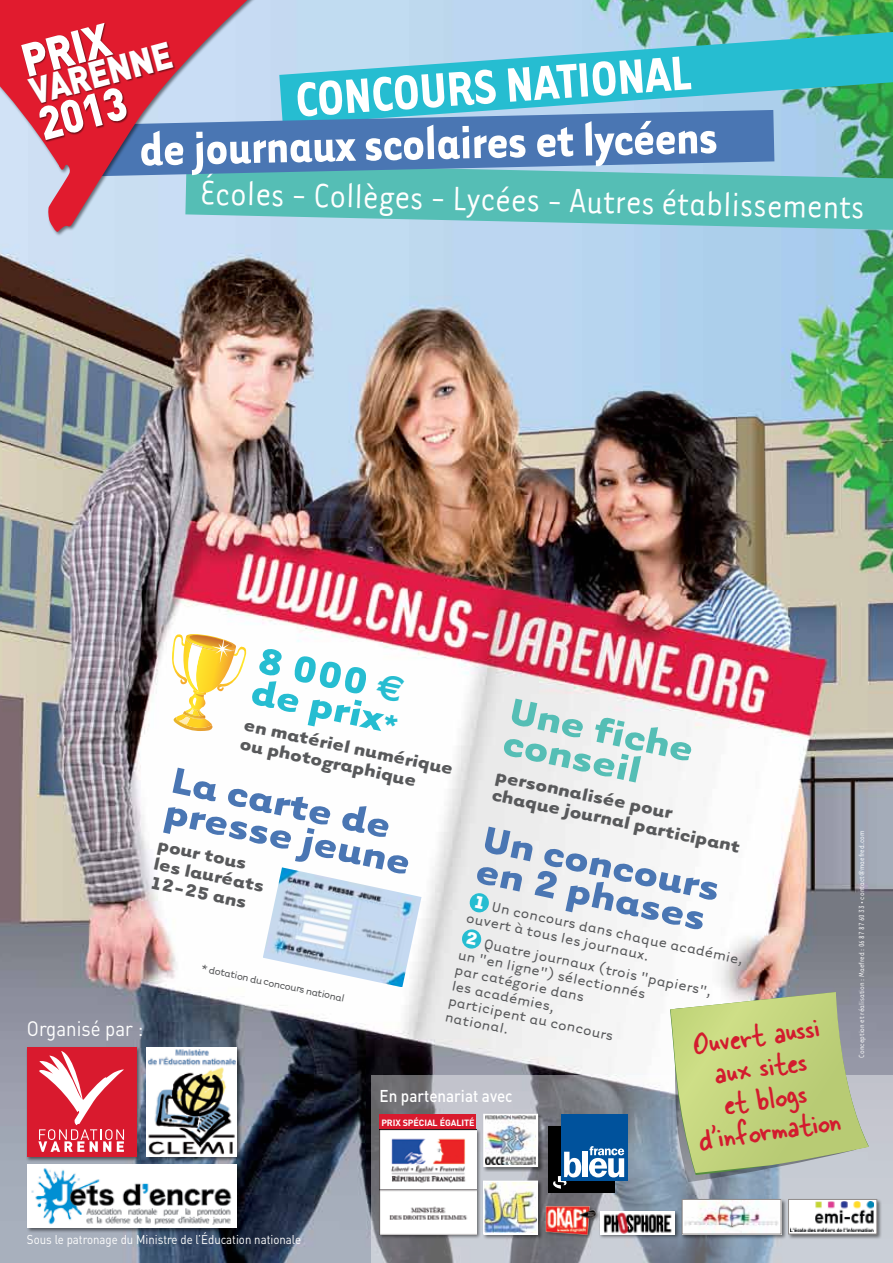
<style>
.page{position:relative;width:893px;height:1263px;background:#fff}
.page>*{position:absolute;margin:0;border:0;box-sizing:border-box;transform-origin:0 0}
.t1{font:700 55.65px "Tarzana Narrow";color:#fff}
.t2{font:700 53.85px "Tarzana Narrow";color:#fff}
.t3{font:900 45.9px "DIN";color:#fff;scale:.9 1}
.t4{font:700 42.3px/31.8px "Tarzana Wide";color:#4a76b3}
.t5{font:700 42.3px/31.8px "Tarzana Wide";color:#55beb5}
.t6{font:700 42.3px/31.8px "Tarzana Wide";color:#26bdd1}
.t7{font:38.7px "Tarzana Narrow";color:#fff}
.t8{font:900 37.2px "DIN";color:#fff;scale:.9 1}
.t9{font:35.25px/31.8px "Skippy Sharp";color:#d31b2e;text-align:center}
.t10{font:20.7px "DIN";color:#fff;scale:.9 1}
.t11{font:700 20.1px/19px "Tarzana Wide";color:#58595b}
.t12{font:500 16.95px "DIN";color:#fff;scale:.9 1}
.t13{font:15.9px/15.9px "Tarzana Wide";color:#58595b;scale:.95 1}
.t14{font:12.75px "DIN";color:#fff;scale:.9 1}
.t15{font:11.7px "Tarzana Wide";color:#58595b;scale:.95 1}
.t16{font:700 9px "DIN";letter-spacing:-.01em;color:#fff}
.t17{font:8.4px "Tarzana Narrow";color:#fff}
.s1{font-weight:700;font-size:20.1px;color:#fff}
</style>
<div class="page">
<img style="left:0;top:0;width:893px;height:1263px">
<svg style="left:268px;top:163px;width:625px;height:67px;background:#63c0bc"></svg>
<svg style="left:279px;top:32px;width:614px;height:93px;background:#59c3d1"></svg>
<svg style="left:268px;top:110px;width:506px;height:66px;background:#5588ba"></svg>
<div style="left:0;top:0;width:268px;height:237px;background:#000;opacity:.5"></div>
<svg style="left:0;top:0;width:264px;height:234px;background:#b295ae"></svg>
<div style="left:21px;top:23px;width:155px;height:120px;background:#000;opacity:.5"></div>
<svg style="left:371px;top:1075px;width:522px;height:188px;background:#9ba1ab"></svg>
<svg style="left:170px;top:634px;width:79px;height:97px"></svg>
<svg style="left:469px;top:892px;width:21px;height:21px"></svg>
<svg style="left:461px;top:928px;width:21px;height:21px"></svg>
<img style="left:263px;top:867px;width:158px;height:120px">
<div style="left:787px;top:1198px;width:95px;height:41px;background:#000;opacity:.5"></div>
<img style="left:791px;top:1201px;width:83px;height:31px">
<div style="left:788px;top:1199px;width:89px;height:35px;border:1px solid #908b8a"></div>
<div style="left:681px;top:1198px;width:106px;height:41px;background:#000;opacity:.5"></div>
<img style="left:684px;top:1201px;width:95px;height:31px">
<div style="left:682px;top:1199px;width:99px;height:35px;border:1px solid #908b8a"></div>
<div style="left:26px;top:1046px;width:116px;height:116px;background:#000;opacity:.5"></div>
<div style="left:27px;top:1047px;width:109px;height:109px;background:#d91a2e"></div>
<svg style="left:38px;top:1051px;width:87px;height:101px"></svg>
<div style="left:145px;top:1046px;width:97px;height:115px;background:#000;opacity:.5"></div>
<img style="left:146px;top:1047px;width:91px;height:109px">
<div style="left:26px;top:1164px;width:216px;height:69px;background:#000;opacity:.5"></div>
<img style="left:27px;top:1165px;width:210px;height:62px">
<div style="left:482px;top:1112px;width:61px;height:60px;background:#000;opacity:.5"></div>
<img style="left:486px;top:1117px;width:49px;height:47px">
<div style="left:483px;top:1114px;width:55px;height:53px;border:2px solid #fff"></div>
<div style="left:482px;top:1180px;width:61px;height:59px;background:#000;opacity:.5"></div>
<img style="left:485px;top:1183px;width:51px;height:49px">
<div style="left:483px;top:1181px;width:55px;height:53px;border:1px solid #fff"></div>
<div style="left:545px;top:1205px;width:55px;height:34px;background:#000;opacity:.5"></div>
<img style="left:543px;top:1203px;width:55px;height:36px">
<div style="left:599px;top:1210px;width:81px;height:29px;background:#000;opacity:.5"></div>
<img style="left:600px;top:1212px;width:75px;height:22px">
<div style="left:380px;top:1114px;width:96px;height:16px;background:#d91a2e"></div>
<div style="left:378px;top:1128px;width:103px;height:111px;background:#000;opacity:.5"></div>
<img style="left:379px;top:1129px;width:97px;height:105px">
<svg style="left:670px;top:992px;width:199px;height:190px;background:#bbca8c"></svg>
<div style="left:548px;top:1126px;width:67px;height:67px;background:#000"></div>
<div style="left:561px;top:1114px;width:66px;height:66px;background:#00529c"></div>
<svg style="left:553px;top:1152px;width:28px;height:37px"></svg>
<div style="left:582px;top:1152px;width:6px;height:25px;background:#fff"></div>
<svg style="left:589px;top:1146px;width:35px;height:31px"></svg>
<svg style="left:375px;top:673px;width:30px;height:30px"></svg>
<svg style="left:384px;top:714px;width:15px;height:13px"></svg>
<h3 class="t3" style="left:15px;top:32px;width:101px;rotate:-15deg">PRIX</h3>
<h3 class="t8" style="left:24px;top:68px;width:164px;rotate:-15deg">VARENNE</h3>
<h1 class="t1" style="left:293px;top:65px;width:398px;rotate:-4deg">CONCOURS NATIONAL</h1>
<h2 class="t2" style="left:139px;top:114px;width:580px;rotate:-1deg">de journaux scolaires et lycéens</h2>
<h3 class="t3" style="left:31px;top:95px;width:101px;rotate:-15deg">2013</h3>
<h3 class="t7" style="left:201px;top:171px;width:666px;rotate:1deg">Écoles - Collèges - Lycées - Autres établissements</h3>
<h3 class="t10" style="left:27px;top:1015px;width:131px">Organisé par :</h3>
<h3 class="t6" style="left:262px;top:641px;width:136px;rotate:12deg">8 000 de prix</h3>
<h3 class="t5" style="left:514px;top:692px;width:189px;rotate:12deg">Une fiche conseil</h3>
<p class="t11" style="left:247px;top:714px;width:215px;rotate:12deg">en matériel numérique</p>
<p class="t11" style="left:243px;top:733px;width:181px;rotate:12deg">ou photographique</p>
<h3 class="t4" style="left:176px;top:761px;width:252px;rotate:12deg">La carte de presse jeune</h3>
<p class="t11" style="left:498px;top:765px;width:255px;rotate:12deg">personnalisée pour chaque journal participant</p>
<h3 class="t4" style="left:487px;top:820px;width:243px;rotate:12deg">Un concours en 2 phases</h3>
<p class="t11" style="left:160px;top:834px;width:114px;rotate:12deg">pour tous les lauréats<br>12-25 ans</p>
<p class="t17" style="left:856px;top:1058px;width:229px;rotate:-90deg">Conception et réalisation : Maefred : 06 87 87 60 33 • contact@maefred.com</p>
<p class="t13" style="left:472px;top:893px;width:297px;rotate:12deg"><span class="s1">1</span> Un concours dans chaque académie, ouvert à tous les journaux.</p>
<p class="t13" style="left:464px;top:930px;width:271px;rotate:12deg"><span class="s1">2</span> Quatre journaux (trois "papiers", un "en ligne") sélectionnés<br>par catégorie dans<br>les académies,<br>participent au concours<br>national.</p>
<p class="t15" style="left:203px;top:960px;width:155px;rotate:12deg">* dotation du concours national</p>
<h3 class="t9" style="left:683px;top:1028px;width:145px;rotate:-8deg">Ouvert aussi aux sites<br>et blogs d’information</h3>
<p class="t12" style="left:379px;top:1085px;width:149px">En partenariat avec</p>
<p class="t16" style="left:381px;top:1117px;width:95px">PRIX SPÉCIAL ÉGALITÉ</p>
<p class="t14" style="left:27px;top:1231px;width:306px">Sous le patronage du Ministre de l’Éducation nationale</p>
</div>
